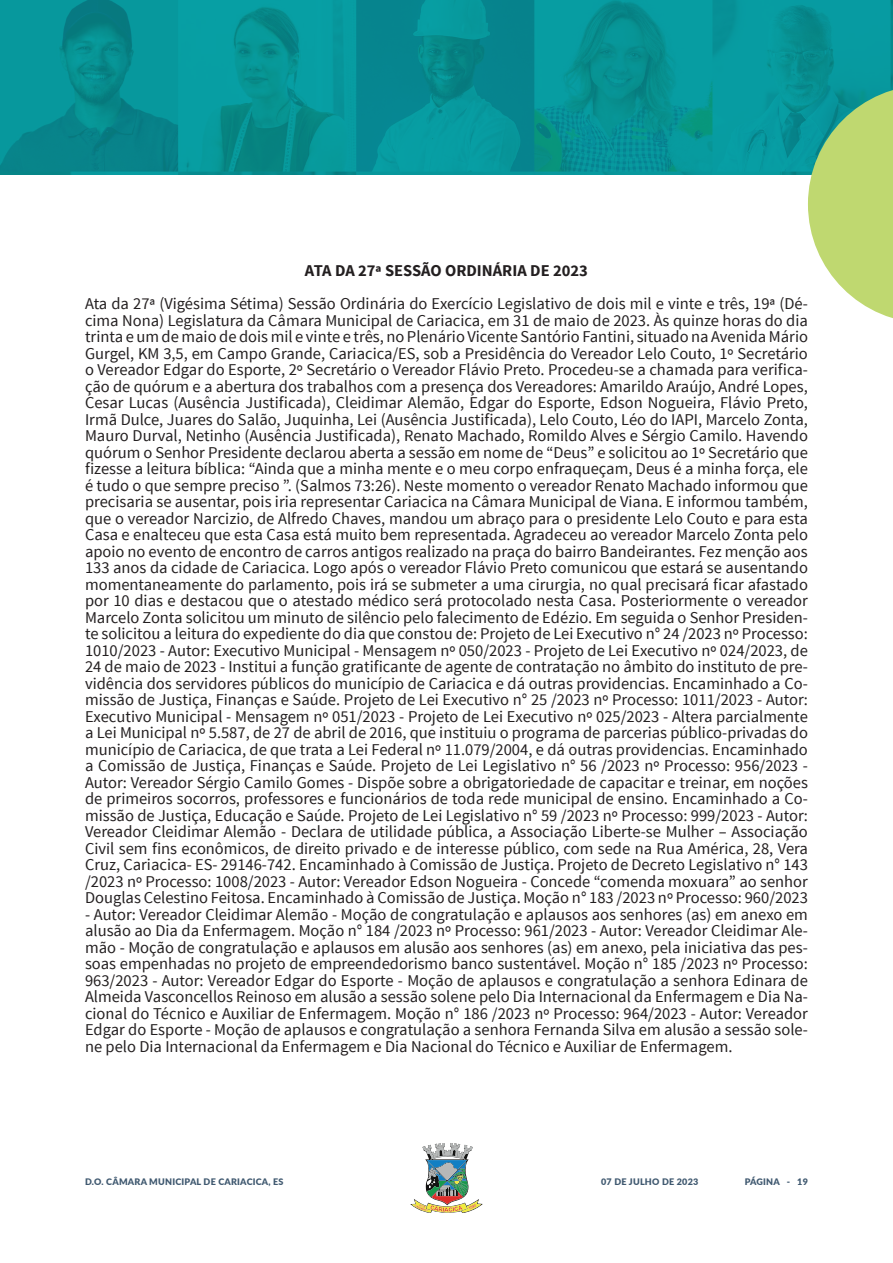
<style>
.page{position:relative;width:893px;height:1263px;background:#fff}
.page>*{position:absolute;margin:0;border:0;box-sizing:border-box;transform-origin:0 0}
.t1{font:16.5px/16.5px "Source Sans Pro";color:#231f20;text-align:justify}
.t2{font:700 16.5px "Source Sans Pro";color:#231f20}
.t3{font:900 9px "Lato";letter-spacing:.025em;color:#405970}
</style>
<div class="page">
<svg style="left:410px;top:1143px;width:73px;height:70px"></svg>
<img style="left:1px;top:0;width:892px;height:174px">
<svg style="left:808px;top:85px;width:85px;height:233px;background:#abd288"></svg>
<p class="t2" style="left:305px;top:260px;width:285px">ATA DA 27ª SESSÃO ORDINÁRIA DE 2023</p>
<p class="t1" style="left:85px;top:296px;width:724px">Ata da 27ª (Vigésima Sétima) Sessão Ordinária do Exercício Legislativo de dois mil e vinte e três, 19ª (Dé&shy;cima Nona) Legislatura da Câmara Municipal de Cariacica, em 31 de maio de 2023. Às quinze horas do dia trinta e um de maio de dois mil e vinte e três, no Plenário Vicente Santório Fantini, situado na Avenida Mário Gurgel, KM 3,5, em Campo Grande, Cariacica/ES, sob a Presidência do Vereador Lelo Couto, 1º Secretário o Vereador Edgar do Esporte, 2º Secretário o Vereador Flávio Preto. Procedeu-se a chamada para verifica&shy;ção de quórum e a abertura dos trabalhos com a presença dos Vereadores: Amarildo Araújo, André Lopes, Cesar Lucas (Ausência Justificada), Cleidimar Alemão, Edgar do Esporte, Edson Nogueira, Flávio Preto, Irmã Dulce, Juares do Salão, Juquinha, Lei (Ausência Justificada), Lelo Couto, Léo do IAPI, Marcelo Zonta, Mauro Durval, Netinho (Ausência Justificada), Renato Machado, Romildo Alves e Sérgio Camilo. Havendo quórum o Senhor Presidente declarou aberta a sessão em nome de “Deus” e solicitou ao 1º Secretário que fizesse a leitura bíblica: “Ainda que a minha mente e o meu corpo enfraqueçam, Deus é a minha força, ele é tudo o que sempre preciso ”. (Salmos 73:26). Neste momento o vereador Renato Machado informou que precisaria se ausentar, pois iria representar Cariacica na Câmara Municipal de Viana. E informou também, que o vereador Narcizio, de Alfredo Chaves, mandou um abraço para o presidente Lelo Couto e para esta Casa e enalteceu que esta Casa está muito bem representada. Agradeceu ao vereador Marcelo Zonta pelo apoio no evento de encontro de carros antigos realizado na praça do bairro Bandeirantes. Fez menção aos 133 anos da cidade de Cariacica. Logo após o vereador Flávio Preto comunicou que estará se ausentando momentaneamente do parlamento, pois irá se submeter a uma cirurgia, no qual precisará ficar afastado por 10 dias e destacou que o atestado médico será protocolado nesta Casa. Posteriormente o vereador Marcelo Zonta solicitou um minuto de silêncio pelo falecimento de Edézio. Em seguida o Senhor Presiden&shy;te solicitou a leitura do expediente do dia que constou de: Projeto de Lei Executivo n° 24 /2023 nº Processo:<br>1010/2023 - Autor: Executivo Municipal - Mensagem nº 050/2023 - Projeto de Lei Executivo nº 024/2023, de 24 de maio de 2023 - Institui a função gratificante de agente de contratação no âmbito do instituto de pre&shy;vidência dos servidores públicos do município de Cariacica e dá outras providencias. Encaminhado a Co&shy;missão de Justiça, Finanças e Saúde. Projeto de Lei Executivo n° 25 /2023 nº Processo: 1011/2023 - Autor:<br>Executivo Municipal - Mensagem nº 051/2023 - Projeto de Lei Executivo nº 025/2023 - Altera parcialmente a Lei Municipal nº 5.587, de 27 de abril de 2016, que instituiu o programa de parcerias público-privadas do município de Cariacica, de que trata a Lei Federal nº 11.079/2004, e dá outras providencias. Encaminhado a Comissão de Justiça, Finanças e Saúde. Projeto de Lei Legislativo n° 56 /2023 nº Processo: 956/2023 - Autor: Vereador Sérgio Camilo Gomes - Dispõe sobre a obrigatoriedade de capacitar e treinar, em noções de primeiros socorros, professores e funcionários de toda rede municipal de ensino. Encaminhado a Co&shy;missão de Justiça, Educação e Saúde. Projeto de Lei Legislativo n° 59 /2023 nº Processo: 999/2023 - Autor:<br>Vereador Cleidimar Alemão - Declara de utilidade pública, a Associação Liberte-se Mulher – Associação Civil sem fins econômicos, de direito privado e de interesse público, com sede na Rua América, 28, Vera Cruz, Cariacica- ES- 29146-742. Encaminhado à Comissão de Justiça. Projeto de Decreto Legislativo n° 143 /2023 nº Processo: 1008/2023 - Autor: Vereador Edson Nogueira - Concede “comenda moxuara” ao senhor Douglas Celestino Feitosa. Encaminhado à Comissão de Justiça. Moção n° 183 /2023 nº Processo: 960/2023</p>
<p class="t1" style="left:85px;top:906px;width:724px">- Autor: Vereador Cleidimar Alemão - Moção de congratulação e aplausos aos senhores (as) em anexo em alusão ao Dia da Enfermagem. Moção n° 184 /2023 nº Processo: 961/2023 - Autor: Vereador Cleidimar Ale&shy;mão - Moção de congratulação e aplausos em alusão aos senhores (as) em anexo, pela iniciativa das pes&shy;soas empenhadas no projeto de empreendedorismo banco sustentável. Moção n° 185 /2023 nº Processo:<br>963/2023 - Autor: Vereador Edgar do Esporte - Moção de aplausos e congratulação a senhora Edinara de Almeida Vasconcellos Reinoso em alusão a sessão solene pelo Dia Internacional da Enfermagem e Dia Na&shy;cional do Técnico e Auxiliar de Enfermagem. Moção n° 186 /2023 nº Processo: 964/2023 - Autor: Vereador Edgar do Esporte - Moção de aplausos e congratulação a senhora Fernanda Silva em alusão a sessão sole&shy;ne pelo Dia Internacional da Enfermagem e Dia Nacional do Técnico e Auxiliar de Enfermagem.</p>
<p class="t3" style="left:85px;top:1175px;width:200px">D.O. CÂMARA MUNICIPAL DE CARIACICA, ES</p>
<p class="t3" style="left:601px;top:1175px;width:99px">07 DE JULHO DE 2023</p>
<p class="t3" style="left:745px;top:1175px;width:65px">PÁGINA - 19</p>
</div>
